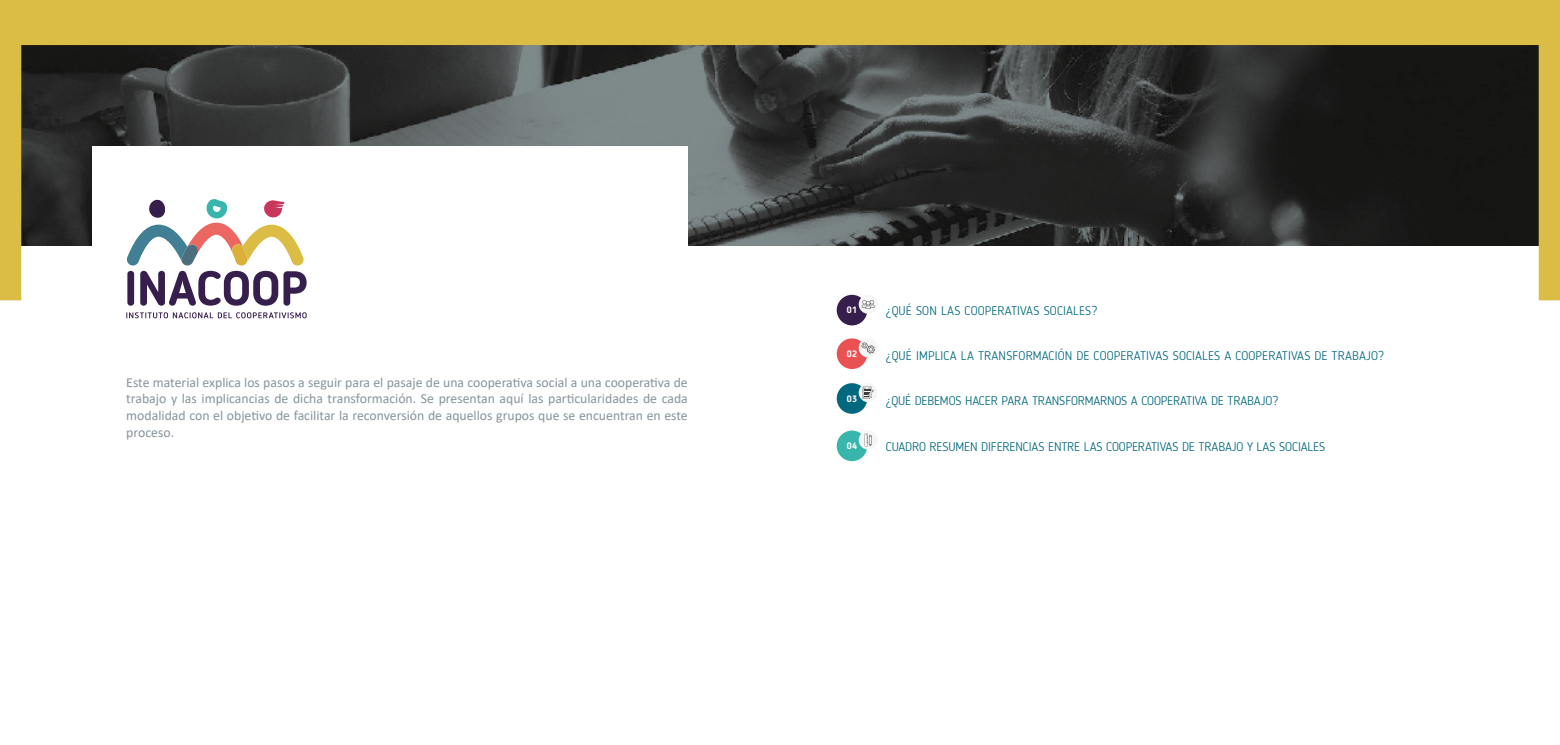
<style>
.page{position:relative;width:1560px;height:745px;background:#fff}
.page>*{position:absolute;margin:0;border:0;box-sizing:border-box;transform-origin:0 0}
.t1{font:13.75px/16.5px "Calibri";color:#87949b;text-align:justify}
.t2{font:300 12.5px "Blogger Sans";letter-spacing:-.005em;color:#00687f}
.t3{font:300 12.5px "Blogger Sans";letter-spacing:.015em;color:#00687f}
.t4{font:700 9.12px "Blogger Sans";letter-spacing:.02em;color:#fff}
</style>
<div class="page">
<div style="left:127px;top:271px;width:7px;height:34px;background:#371f4d;border-radius:3px"></div>
<svg style="left:140px;top:300px;width:151px;height:5px"></svg>
<svg style="left:126px;top:312px;width:181px;height:6px"></svg>
<div style="left:836px;top:294px;width:31px;height:31px;background:#371f4d;border-radius:50%"></div>
<svg style="left:858px;top:294px;width:19px;height:19px"></svg>
<div style="left:836px;top:383px;width:31px;height:30px;background:#00687f;border-radius:50%"></div>
<svg style="left:858px;top:383px;width:19px;height:19px"></svg>
<div style="left:836px;top:430px;width:31px;height:31px;background:#38b6ab;border-radius:50%"></div>
<div style="left:858px;top:430px;width:19px;height:19px;background:#f6f6f6;border-radius:50%"></div>
<div style="left:836px;top:338px;width:31px;height:31px;background:#ea5153;border-radius:50%"></div>
<div style="left:858px;top:338px;width:19px;height:19px;background:#f6f6f6;border-radius:50%"></div>
<svg style="left:0;top:0;width:780px;height:300px"></svg>
<svg style="left:780px;top:0;width:779px;height:300px"></svg>
<svg style="left:861px;top:300px;width:13px;height:8px"></svg>
<svg style="left:861px;top:342px;width:13px;height:11px"></svg>
<svg style="left:862px;top:386px;width:11px;height:12px"></svg>
<svg style="left:864px;top:433px;width:7px;height:13px"></svg>
<p class="t1" style="left:126px;top:373px;width:563px">Este material explica los pasos a seguir para el pasaje de una cooperativa social a una cooperativa de trabajo y las implicancias de dicha transformación. Se presentan aquí las particularidades de cada modalidad con el objetivo de facilitar la reconversión de aquellos grupos que se encuentran en este proceso.</p>
<p class="t4" style="left:846px;top:304px;width:12px">01</p>
<p class="t3" style="left:885px;top:303px;width:213px">¿QUÉ SON LAS COOPERATIVAS SOCIALES?</p>
<p class="t4" style="left:846px;top:348px;width:12px">02</p>
<p class="t3" style="left:885px;top:348px;width:500px">¿QUÉ IMPLICA LA TRANSFORMACIÓN DE COOPERATIVAS SOCIALES A COOPERATIVAS DE TRABAJO?</p>
<p class="t4" style="left:846px;top:392px;width:12px">03</p>
<p class="t4" style="left:846px;top:440px;width:12px">04</p>
<p class="t2" style="left:885px;top:393px;width:394px">¿QUÉ DEBEMOS HACER PARA TRANSFORMARNOS A COOPERATIVA DE TRABAJO?</p>
<p class="t2" style="left:885px;top:438px;width:441px">CUADRO RESUMEN DIFERENCIAS ENTRE LAS COOPERATIVAS DE TRABAJO Y LAS SOCIALES</p>
</div>
